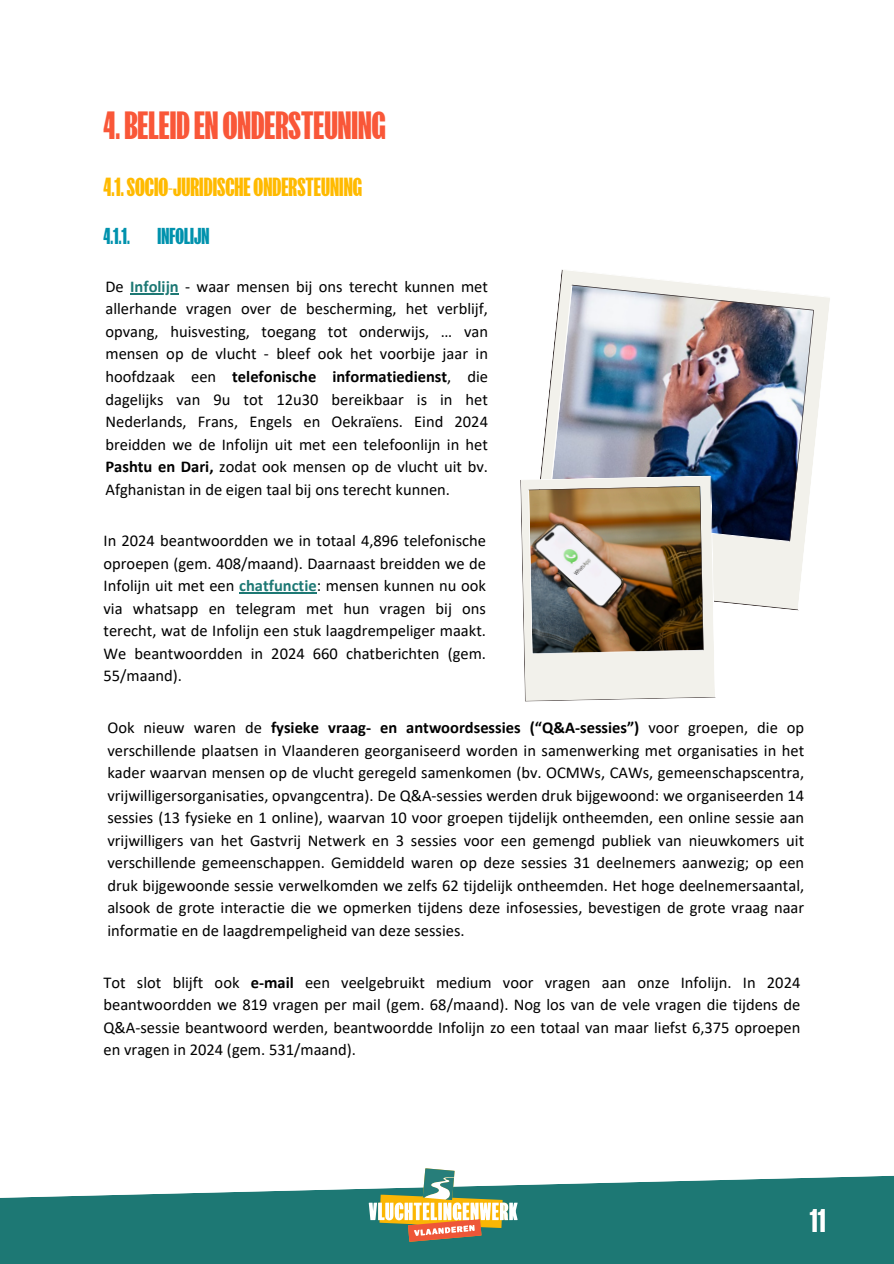
<style>
.page{position:relative;width:894px;height:1264px;background:#fff}
.page>*{position:absolute;margin:0;border:0;box-sizing:border-box;transform-origin:0 0}
.t1{font:700 36px "FK Screamer";color:#f95738}
.t2{font:700 30px "FK Screamer";color:#fff}
.t3{font:700 24px "FK Screamer";color:#ffba00}
.t4{font:700 21px "FK Screamer";color:#0092ad}
.t5{font:16.5px/22.5px "Calibri";color:#000;text-align:justify}
.s1{font-weight:700;color:#1d7874}
.s2{font-weight:700}
</style>
<div class="page">
<svg style="left:0;top:1175px;width:893px;height:88px;background:#3a8985"></svg>
<svg style="left:368px;top:1168px;width:149px;height:73px"></svg>
<img style="left:547px;top:269px;width:283px;height:341px">
<hr style="left:130px;top:293px;width:49px;height:1px;background:#1d7874">
<hr style="left:239px;top:592px;width:77px;height:1px;background:#1d7874">
<img style="left:520px;top:475px;width:195px;height:226px">
<h2 class="t1" style="left:104px;top:106px;width:284px">4.BELEIDEN ONDERSTEUNING</h2>
<h2 class="t3" style="left:104px;top:173px;width:260px">4.1.SOCIO-JURIDISCHE ONDERSTEUNING</h2>
<p class="t4" style="left:104px;top:225px;width:28px">4.1.1.</p>
<p class="t4" style="left:157px;top:225px;width:53px">INFOLIJN</p>
<p class="t5" style="left:105px;top:276px;width:384px">De <span class="s1">Infolijn</span> - waar mensen bij ons terecht kunnen met</p>
<p class="t5" style="left:105px;top:299px;width:384px">allerhande vragen over de bescherming, het verblijf, opvang, huisvesting, toegang tot onderwijs, … van mensen op de vlucht - bleef ook het voorbije jaar in hoofdzaak een <span class="s2">telefonische informatiedienst</span>, die dagelijks van 9u tot 12u30 bereikbaar is in het Nederlands, Frans, Engels en Oekraïens. Eind 2024 breidden we de Infolijn uit met een telefoonlijn in het <span class="s2">Pashtu en Dari,</span> zodat ook mensen op de vlucht uit bv.<br>Afghanistan in de eigen taal bij ons terecht kunnen.</p>
<p class="t5" style="left:103px;top:531px;width:384px">In 2024 beantwoordden we in totaal 4,896 telefonische oproepen (gem. 408/maand). Daarnaast breidden we de Infolijn uit met een <span class="s1">chatfunctie</span>: mensen kunnen nu ook via whatsapp en telegram met hun vragen bij ons terecht, wat de Infolijn een stuk laagdrempeliger maakt.<br>We beantwoordden in 2024 660 chatberichten (gem.<br>55/maand).</p>
<p class="t5" style="left:107px;top:718px;width:698px">Ook nieuw waren de <span class="s2">fysieke vraag- en antwoordsessies (“Q&amp;A-sessies”)</span> voor groepen, die op verschillende plaatsen in Vlaanderen georganiseerd worden in samenwerking met organisaties in het kader waarvan mensen op de vlucht geregeld samenkomen (bv. OCMWs, CAWs, gemeenschapscentra, vrijwilligersorganisaties, opvangcentra). De Q&amp;A-sessies werden druk bijgewoond: we organiseerden 14 sessies (13 fysieke en 1 online), waarvan 10 voor groepen tijdelijk ontheemden, een online sessie aan vrijwilligers van het Gastvrij Netwerk en 3 sessies voor een gemengd publiek van nieuwkomers uit verschillende gemeenschappen. Gemiddeld waren op deze sessies 31 deelnemers aanwezig; op een druk bijgewoonde sessie verwelkomden we zelfs 62 tijdelijk ontheemden. Het hoge deelnemersaantal, alsook de grote interactie die we opmerken tijdens deze infosessies, bevestigen de grote vraag naar informatie en de laagdrempeligheid van deze sessies.</p>
<p class="t5" style="left:103px;top:972px;width:698px">Tot slot blijft ook <span class="s2">e-mail</span> een veelgebruikt medium voor vragen aan onze Infolijn. In 2024 beantwoordden we 819 vragen per mail (gem. 68/maand). Nog los van de vele vragen die tijdens de Q&amp;A-sessie beantwoord werden, beantwoordde Infolijn zo een totaal van maar liefst 6,375 oproepen en vragen in 2024 (gem. 531/maand).</p>
<p class="t2" style="left:809px;top:1204px;width:17px">11</p>
</div>
